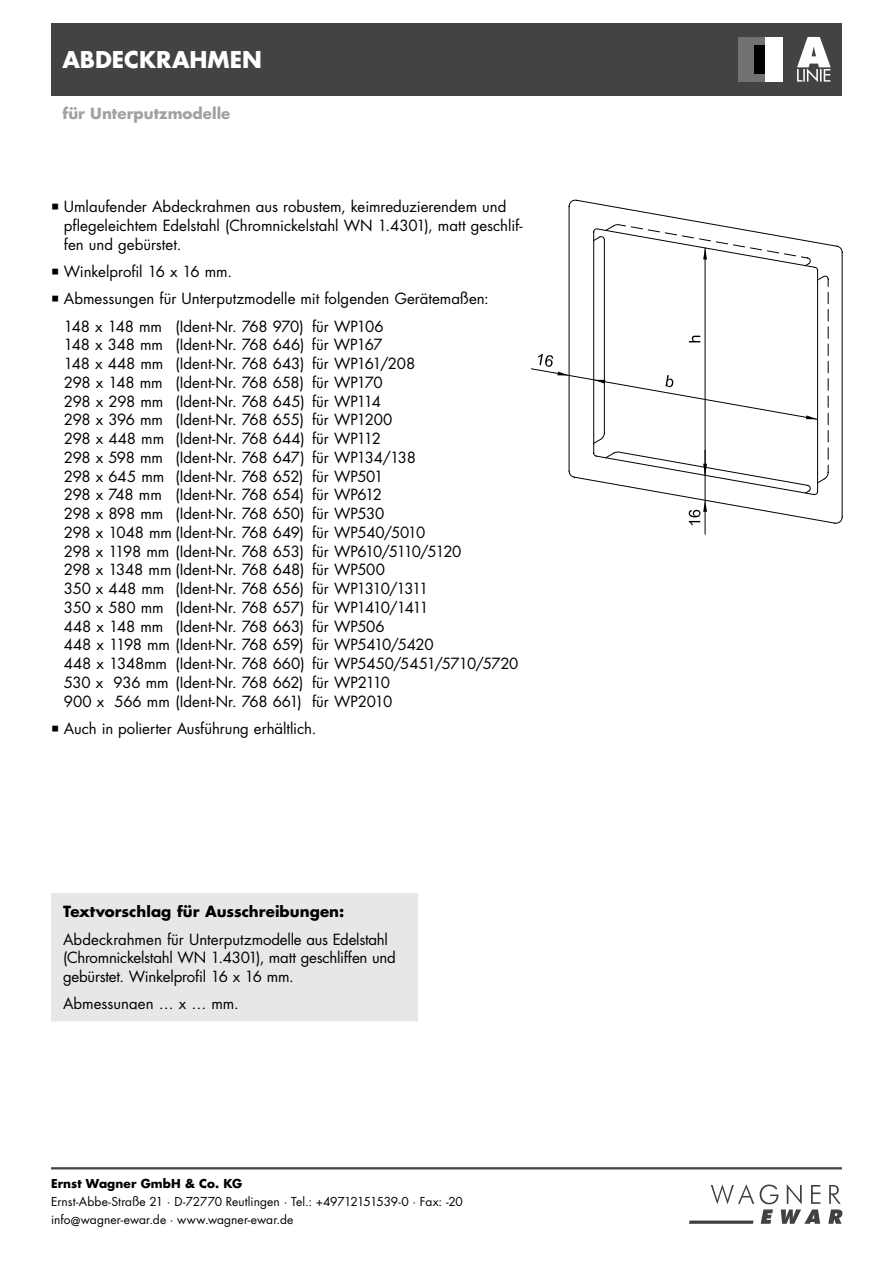
<style>
.page{position:relative;width:893px;height:1263px;background:#fff}
.page>*{position:absolute;margin:0;border:0;box-sizing:border-box;transform-origin:0 0}
.t1{font:700 22.5px "Futura Std";letter-spacing:-.005em;color:#fff}
.t2{font:15px/18.8px "Futura Std";letter-spacing:-.005em;color:#000}
.t3{font:700 15px "Futura Std";color:#000}
.t4{font:700 15px "Futura Std";letter-spacing:.005em;color:#a1a1a1}
.t5{font:12px/18px "Futura Std";color:#000}
.t6{font:700 12px "Futura Std";letter-spacing:.01em;color:#000}
</style>
<div class="page">
<svg style="left:689px;top:1184px;width:153px;height:40px"></svg>
<hr style="left:51px;top:1167px;width:791px;height:2px;background:#434343">
<div style="left:51px;top:23px;width:791px;height:73px;background:#434343"></div>
<div style="left:738px;top:37px;width:45px;height:45px;background:#fff"></div>
<div style="left:738px;top:37px;width:26px;height:45px;background:#717171"></div>
<div style="left:754px;top:45px;width:10px;height:28px;background:#000"></div>
<svg style="left:569px;top:200px;width:274px;height:324px"></svg>
<svg style="left:614px;top:223px;width:214px;height:256px"></svg>
<hr style="left:705px;top:450px;width:1px;height:84px;background:#000">
<svg style="left:689px;top:500px;width:18px;height:25px"></svg>
<svg style="left:593px;top:236px;width:7px;height:5px"></svg>
<svg style="left:606px;top:226px;width:8px;height:4px"></svg>
<svg style="left:531px;top:248px;width:293px;height:246px"></svg>
<svg style="left:797px;top:37px;width:34px;height:45px"></svg>
<div style="left:57px;top:899px;width:355px;height:116px;background:#e7e7e7"></div>
<div style="left:51px;top:893px;width:367px;height:128px;border:12px solid #e7e7e7"></div>
<h1 class="t1" style="left:63px;top:49px;width:201px">ABDECKRAHMEN</h1>
<p class="t4" style="left:63px;top:106px;width:169px">für Unterputzmodelle</p>
<p class="t2" style="left:64px;top:198px;width:460px">Umlaufender Abdeckrahmen aus robustem, keimreduzierendem und pflegeleichtem Edelstahl (Chromnickelstahl WN 1.4301), matt geschlif&shy;fen und gebürstet.</p>
<p class="t2" style="left:64px;top:259px;width:426px;line-height:27.3px">Winkelprofil 16 x 16 mm.<br>Abmessungen für Unterputzmodelle mit folgenden Gerätemaßen:<br>148 x 148 mm (Ident-Nr. 768 970) für WP106</p>
<p class="t2" style="left:64px;top:336px;width:456px">148 x 348 mm (Ident-Nr. 768 646) für WP167<br>148 x 448 mm (Ident-Nr. 768 643) für WP161/208<br>298 x 148 mm (Ident-Nr. 768 658) für WP170<br>298 x 298 mm (Ident-Nr. 768 645) für WP114<br>298 x 396 mm (Ident-Nr. 768 655) für WP1200<br>298 x 448 mm (Ident-Nr. 768 644) für WP112<br>298 x 598 mm (Ident-Nr. 768 647) für WP134/138<br>298 x 645 mm (Ident-Nr. 768 652) für WP501<br>298 x 748 mm (Ident-Nr. 768 654) für WP612<br>298 x 898 mm (Ident-Nr. 768 650) für WP530<br>298 x 1048 mm (Ident-Nr. 768 649) für WP540/5010<br>298 x 1198 mm (Ident-Nr. 768 653) für WP610/5110/5120<br>298 x 1348 mm (Ident-Nr. 768 648) für WP500<br>350 x 448 mm (Ident-Nr. 768 656) für WP1310/1311<br>350 x 580 mm (Ident-Nr. 768 657) für WP1410/1411<br>448 x 148 mm (Ident-Nr. 768 663) für WP506<br>448 x 1198 mm (Ident-Nr. 768 659) für WP5410/5420<br>448 x 1348mm (Ident-Nr. 768 660) für WP5450/5451/5710/5720<br>530 x 936 mm (Ident-Nr. 768 662) für WP2110<br>900 x 566 mm (Ident-Nr. 768 661) für WP2010</p>
<p class="t2" style="left:64px;top:720px;width:254px">Auch in polierter Ausführung erhältlich.</p>
<p class="t3" style="left:63px;top:905px;width:283px">Textvorschlag für Ausschreibungen:</p>
<p class="t2" style="left:63px;top:931px;width:334px">Abdeckrahmen für Unterputz modelle aus Edelstahl (Chromnickelstahl WN 1.4301), matt geschliffen und gebürstet. Winkelprofil 16 x 16 mm.</p>
<p class="t2" style="left:63px;top:996px;width:177px">Abmessungen … x … mm.</p>
<p class="t6" style="left:51px;top:1178px;width:193px">Ernst Wagner GmbH &amp; Co. KG</p>
<p class="t5" style="left:51px;top:1193px;width:413px">Ernst-Abbe-Straße 21 · D-72770 Reutlingen · Tel.: +49712151539-0 · Fax: -20 info@wagner-ewar.de · www.wagner-ewar.de</p>
</div>
